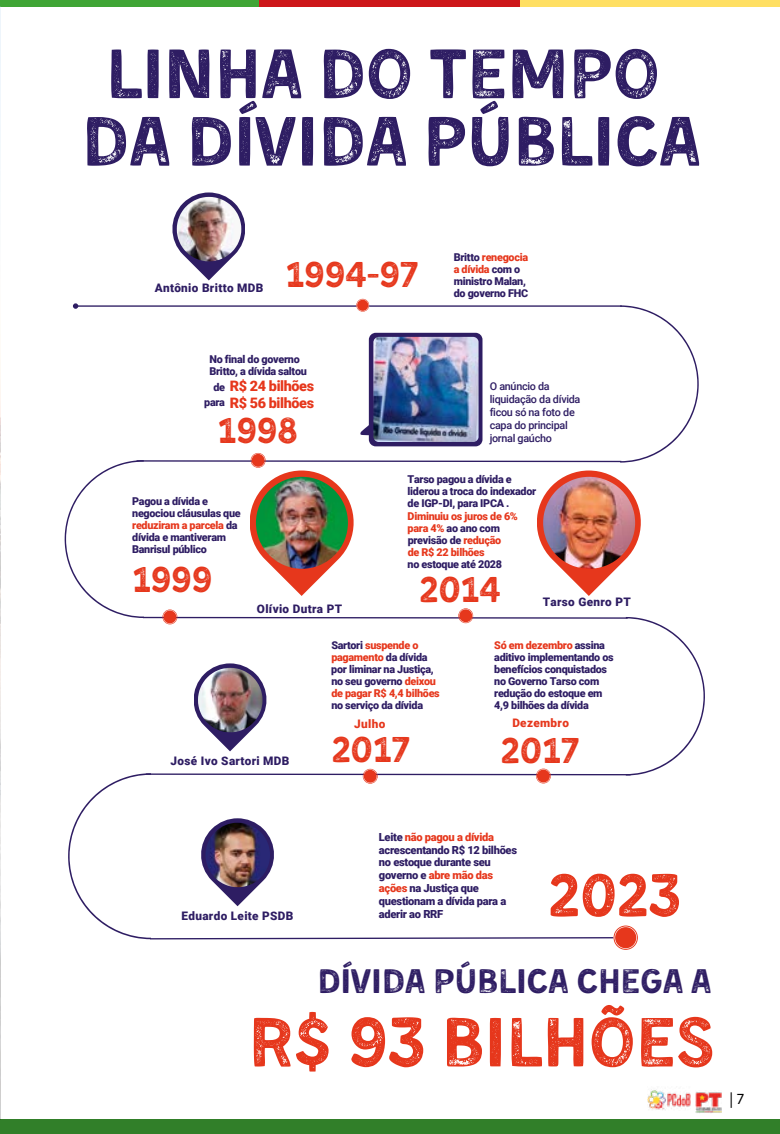
<style>
.page{position:relative;width:780px;height:1134px;background:#fff}
.page>*{position:absolute;margin:0;border:0;box-sizing:border-box;transform-origin:0 0}
.t1{font:71.88px/67.5px "Kent 4 F Printed";letter-spacing:-.025em;color:#2e1d63;text-align:center}
.t2{font:71.62px "Kent 4 F Printed";letter-spacing:-.025em;color:#e6371c}
.t3{font:61.75px "Kent 4 F Printed";color:#e6371c}
.t4{font:37px "Kent 4 F Printed";letter-spacing:-.025em;color:#e6371c}
.t5{font:35.12px "Kent 4 F Printed";letter-spacing:-.025em;color:#2e1d63}
.t6{font:15.5px "Myriad Pro";color:#000}
.t7{font:900 14.38px/16.9px "Roboto";letter-spacing:-.025em;color:#e6371c}
.t8{font:900 11.75px "Roboto";letter-spacing:.03em;color:#2e1d63}
.t9{font:900 11.75px "Roboto";letter-spacing:.03em;color:#e6371c}
.t10{font:900 11.12px/12.9px "Roboto";letter-spacing:-.025em;color:#2e1d63}
.t11{font:900 10.75px/12.1px "Roboto";letter-spacing:-.025em;color:#2e1d63}
.t12{font:500 10.75px/12.9px "Roboto";letter-spacing:-.025em;color:#2e1d63}
.t13{font:900 10.75px/12.1px "Roboto";letter-spacing:-.025em;color:#e6371c}
.s1{color:#e6371c}
.s2{color:#2e1d63}
</style>
<div class="page">
<div style="left:0;top:0;width:260px;height:7px;background:#3fa535"></div>
<div style="left:520px;top:0;width:260px;height:7px;background:#ffdf63"></div>
<div style="left:259px;top:0;width:261px;height:7px;background:#cd171a"></div>
<img style="left:647px;top:1089px;width:43px;height:21px">
<img style="left:696px;top:1092px;width:25px;height:21px">
<div style="left:1px;top:1119px;width:779px;height:15px;background:#317f29"></div>
<img style="left:0;top:7px;width:1px;height:1112px">
<svg style="left:172px;top:192px;width:73px;height:55px"></svg>
<img style="left:177px;top:197px;width:64px;height:64px">
<svg style="left:65px;top:299px;width:640px;height:651px"></svg>
<div style="left:364px;top:770px;width:12px;height:13px;background:#e6371c;border-radius:50%"></div>
<h1 class="t1" style="left:81px;top:40px;width:622px">LINHA DO TEMPO<br>DA DÍVIDA PÚBLICA</h1>
<p class="t8" style="left:155px;top:280px;width:110px">Antônio Britto MDB</p>
<h3 class="t4" style="left:285px;top:254px;width:135px">1994-97</h3>
<p class="t11" style="left:453px;top:251px;width:76px">Britto <span class="s1">renegocia a dívida</span> com o ministro Malan, do governo FHC</p>
<p class="t11" style="left:209px;top:353px;width:99px">No final do governo<br>Britto, a dívida saltou</p>
<p class="t11" style="left:204px;top:379px;width:22px;line-height:15.5px;text-align:right">de para</p>
<h3 class="t7" style="left:230px;top:377px;width:86px">R$ 24 bilhões<br>R$ 56 bilhões</h3>
<p class="t12" style="left:489px;top:380px;width:92px">O anúncio da liquidação da dívida ficou só na foto de capa do principal jornal gaúcho</p>
<p class="t11" style="left:407px;top:473px;width:130px">Tarso pagou a dívida e liderou a troca do indexador de IGP-DI, para IPCA .</p>
<p class="t13" style="left:407px;top:509px;width:112px">Diminuiu os juros de 6% para 4% <span class="s2">ao ano com previsão de</span> redução<br>de R$ 22 bilhões</p>
<p class="t11" style="left:407px;top:558px;width:96px">no estoque até 2028</p>
<h3 class="t4" style="left:217px;top:410px;width:83px">1998</h3>
<p class="t11" style="left:132px;top:494px;width:110px">Pagou a dívida e negociou cláusulas que <span class="s1">reduziram a parcela</span> da dívida e mantiveram<br>Banrisul público</p>
<h3 class="t4" style="left:132px;top:558px;width:83px">1999</h3>
<h3 class="t4" style="left:419px;top:569px;width:84px">2014</h3>
<p class="t8" style="left:542px;top:593px;width:90px">Tarso Genro PT</p>
<p class="t8" style="left:257px;top:600px;width:87px">Olívio Dutra PT</p>
<p class="t8" style="left:170px;top:752px;width:120px">José Ivo Sartori MDB</p>
<p class="t11" style="left:331px;top:638px;width:110px">Sartori <span class="s1">suspende o pagamento</span> da dívida por liminar na Justiça, no seu governo <span class="s1">deixou de pagar R$ 4,4 bilhões</span></p>
<p class="t11" style="left:331px;top:699px;width:93px">no serviço da dívida</p>
<p class="t9" style="left:354px;top:715px;width:33px">Julho</p>
<h3 class="t4" style="left:331px;top:729px;width:81px">2017</h3>
<p class="t11" style="left:494px;top:638px;width:121px"><span class="s1">Só em dezembro</span> assina aditivo implementando os benefícios conquistados no Governo Tarso com redução do estoque em<br>4,9 bilhões da dívida</p>
<p class="t9" style="left:512px;top:715px;width:58px">Dezembro</p>
<h3 class="t4" style="left:500px;top:729px;width:81px">2017</h3>
<p class="t8" style="left:181px;top:907px;width:113px">Eduardo Leite PSDB</p>
<p class="t10" style="left:379px;top:830px;width:140px">Leite <span class="s1">não pagou a dívida </span>acrescentando R$ 12 bilhões no estoque durante seu governo e <span class="s1">abre mão das ações</span> na Justiça que questionam a dívida para a aderir ao RRF</p>
<h3 class="t3" style="left:547px;top:860px;width:136px">2023</h3>
<h3 class="t5" style="left:317px;top:961px;width:396px">DÍVIDA PÚBLICA CHEGA A</h3>
<h2 class="t2" style="left:247px;top:1002px;width:470px">R$ 93 BILHÕES</h2>
<h3 class="t6" style="left:729px;top:1091px;width:16px">| 7</h3>
</div>
